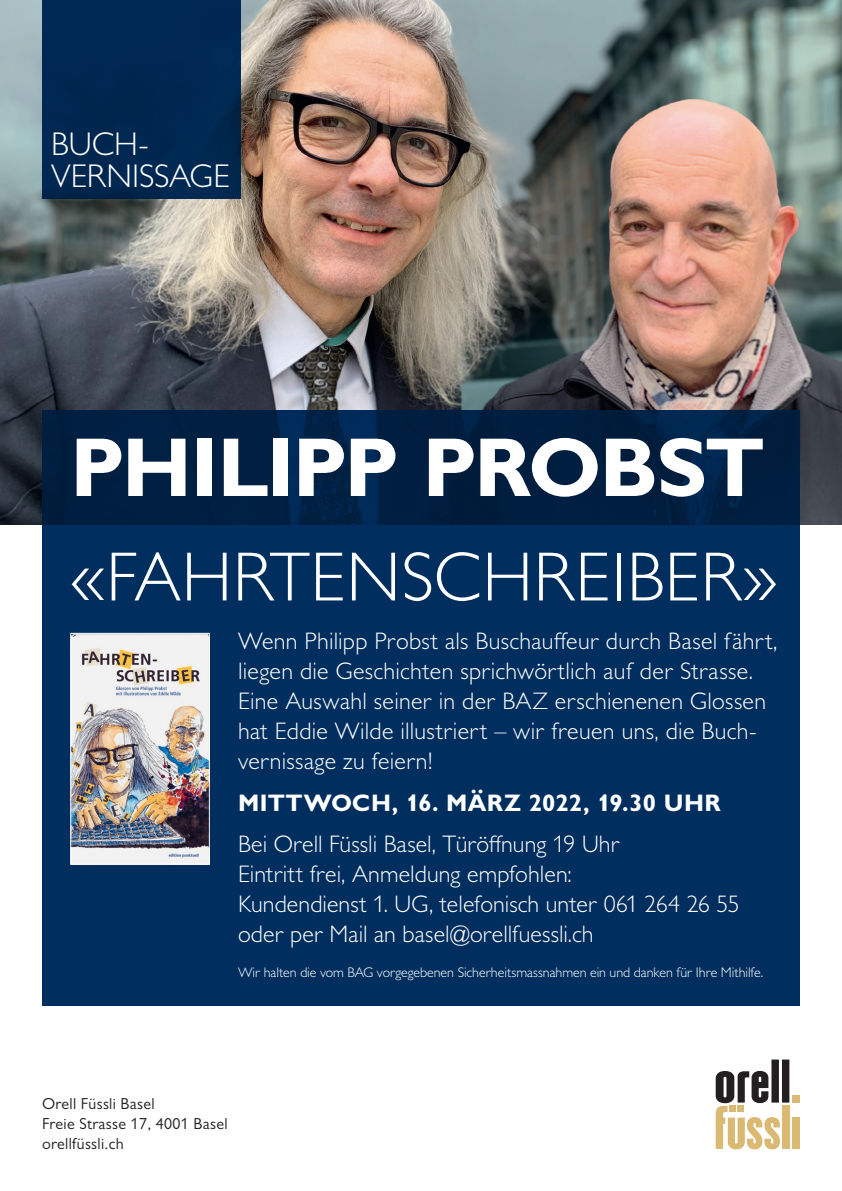
<style>
.page{position:relative;width:842px;height:1191px;background:#fff}
.page>*{position:absolute;margin:0;border:0;box-sizing:border-box;transform-origin:0 0}
.t1{font:700 84px "Gill Sans MT Pro";letter-spacing:-.025em;color:#fff}
.t2{font:300 70px "Gill Sans MT Pro";letter-spacing:.01em;color:#fff}
.t3{font:300 33px/32px "Gill Sans MT Pro";color:#fff}
.t4{font:300 24px/30px "Gill Sans MT Pro";letter-spacing:.01em;color:#fff}
.t5{font:700 24px "Gill Sans MT Pro";letter-spacing:.015em;color:#fff}
.t6{font:16px/20px "Gill Sans MT Pro";letter-spacing:.02em;color:#231f20}
.t7{font:300 14px "Gill Sans MT Pro";letter-spacing:-.005em;color:#fff}
</style>
<div class="page">
<div style="left:771px;top:1059px;width:8px;height:43px;background:#231f20"></div>
<div style="left:782px;top:1059px;width:7px;height:43px;background:#231f20"></div>
<div style="left:792px;top:1095px;width:8px;height:7px;background:#dab973"></div>
<div style="left:782px;top:1105px;width:7px;height:43px;background:#dab973"></div>
<div style="left:792px;top:1117px;width:8px;height:31px;background:#dab973"></div>
<svg style="left:716px;top:1071px;width:64px;height:78px"></svg>
<div style="left:737px;top:1105px;width:6px;height:7px;background:#dab973"></div>
<div style="left:729px;top:1105px;width:6px;height:7px;background:#dab973"></div>
<img style="left:0;top:0;width:842px;height:524px">
<div style="left:42px;top:0;width:199px;height:199px;background:#002852"></div>
<svg style="left:42px;top:410px;width:758px;height:595px;background:#002b58"></svg>
<img style="left:72px;top:635px;width:136px;height:227px">
<div style="left:70px;top:633px;width:140px;height:231px;border:1px solid #fff"></div>
<h3 class="t3" style="left:51px;top:128px;width:180px">BUCH-<br>VERNISSAGE</h3>
<h1 class="t1" style="left:70px;top:415px;width:696px">PHILIPP PROBST</h1>
<h2 class="t2" style="left:70px;top:535px;width:708px">«FAHRTENSCHREIBER»</h2>
<p class="t4" style="left:238px;top:626px;width:541px">Wenn Philipp Probst als Buschauffeur durch Basel fährt, liegen die Geschichten sprichwörtlich auf der Strasse.<br>Eine Auswahl seiner in der BAZ erschienenen Glossen hat Eddie Wilde illustriert – wir freuen uns, die Buch&shy;vernissage zu feiern!</p>
<p class="t5" style="left:238px;top:787px;width:484px">MITTWOCH, 16. MÄRZ 2022, 19.30 UHR</p>
<p class="t4" style="left:238px;top:828px;width:503px">Bei Orell Füssli Basel, Türöffnung 19 Uhr<br>Eintritt frei, Anmeldung empfohlen:<br>Kundendienst 1. UG, telefonisch unter 061 264 26 55 oder per Mail an basel@orellfuessli.ch</p>
<p class="t7" style="left:238px;top:964px;width:527px">Wir halten die vom BAG vorgegebenen Sicherheitsmassnahmen ein und danken für Ihre Mithilfe.</p>
<p class="t6" style="left:42px;top:1093px;width:187px">Orell Füssli Basel<br>Freie Strasse 17, 4001 Basel orellfüssli.ch</p>
</div>
